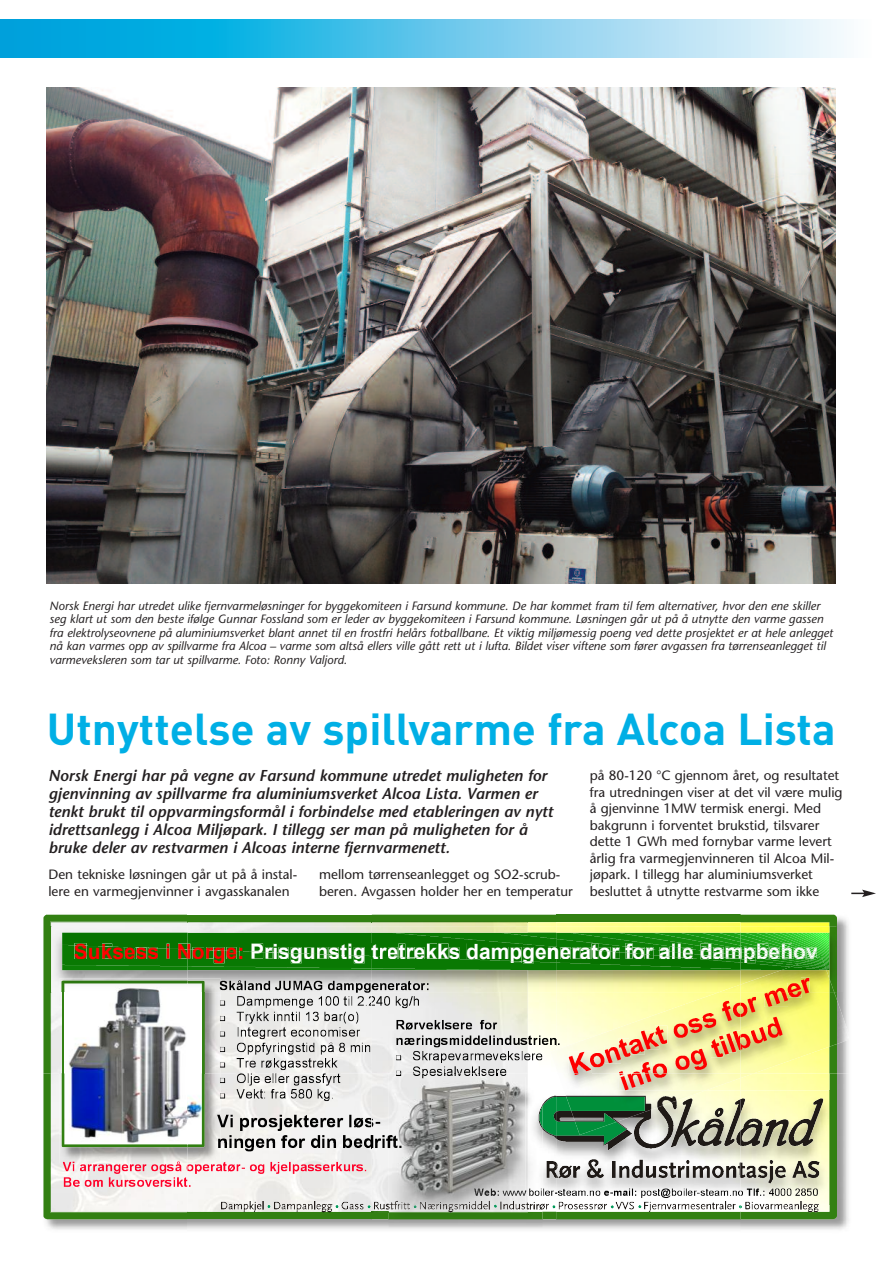
<style>
.page{position:relative;width:893px;height:1263px;background:#fff}
.page>*{position:absolute;margin:0;border:0;box-sizing:border-box;transform-origin:0 0}
.t1{font:700 44.1px "DIN";color:#00afe5}
.t2{font:700 21px "Arial";color:#fff}
.t3{font:italic 600 15.75px/18px "Stone Sans";color:#231f20}
.t4{font:13.5px/16.5px "Stone Sans";color:#231f20}
.t5{font:italic 12px/13.5px "Stone Sans";color:#231f20}
.s1{color:#f00}
</style>
<div class="page">
<img style="left:556px;top:914px;width:184px;height:1px">
<img style="left:740px;top:914px;width:109px;height:159px">
<img style="left:45px;top:1219px;width:142px;height:11px">
<img style="left:740px;top:1073px;width:109px;height:157px">
<img style="left:43px;top:915px;width:794px;height:304px">
<img style="left:740px;top:1202px;width:89px;height:3px">
<img style="left:0;top:20px;width:844px;height:37px">
<img style="left:47px;top:88px;width:788px;height:495px">
<svg style="left:851px;top:890px;width:25px;height:7px"></svg>
<p class="t5" style="left:50px;top:600px;width:785px">Norsk Energi har utredet ulike fjernvarmeløsninger for byggekomiteen i Farsund kommune. De har kommet fram til fem alternativer, hvor den ene skiller seg klart ut som den beste ifølge Gunnar Fossland som er leder av byggekomiteen i Farsund kommune. Løsningen går ut på å utnytte den varme gassen fra elektrolyseovnene på aluminiumsverket blant annet til en frostfri helårs fotballbane. Et viktig miljømessig poeng ved dette prosjektet er at hele anlegget nå kan varmes opp av spillvarme fra Alcoa – varme som altså ellers ville gått rett ut i lufta. Bildet viser viftene som fører avgassen fra tørrenseanlegget til varmeveksleren som tar ut spillvarme. Foto: Ronny Valjord.</p>
<h1 class="t1" style="left:47px;top:703px;width:790px">Utnyttelse av spillvarme fra Alcoa Lista</h1>
<p class="t3" style="left:48px;top:768px;width:506px">Norsk Energi har på vegne av Farsund kommune utredet muligheten for gjenvinning av spillvarme fra aluminiumsverket Alcoa Lista. Varmen er tenkt brukt til oppvarmingsformål i forbindelse med etableringen av nytt idrettsanlegg i Alcoa Miljøpark. I tillegg ser man på muligheten for å bruke deler av restvarmen i Alcoas interne fjernvarmenett.</p>
<p class="t4" style="left:48px;top:867px;width:250px">Den tekniske løsningen går ut på å instal&shy;lere en varmegjenvinner i avgasskanalen</p>
<p class="t4" style="left:319px;top:867px;width:255px">mellom tørrenseanlegget og SO2-scrub&shy;beren. Avgassen holder her en temperatur</p>
<p class="t4" style="left:590px;top:768px;width:254px">på 80-120 °C gjennom året, og resultatet fra utredningen viser at det vil være mulig å gjenvinne 1MW termisk energi. Med bakgrunn i forventet brukstid, tilsvarer dette 1 GWh med fornybar varme levert årlig fra varmegjenvinneren til Alcoa Mil&shy;jøpark. I tillegg har aluminiumsverket besluttet å utnytte restvarme som ikke</p>
<h2 class="t2" style="left:74px;top:939px;width:745px"><span class="s1">Suksess i Norge:</span> Prisgunstig tretrekks dampgenerator for alle dampbehov</h2>
</div>
